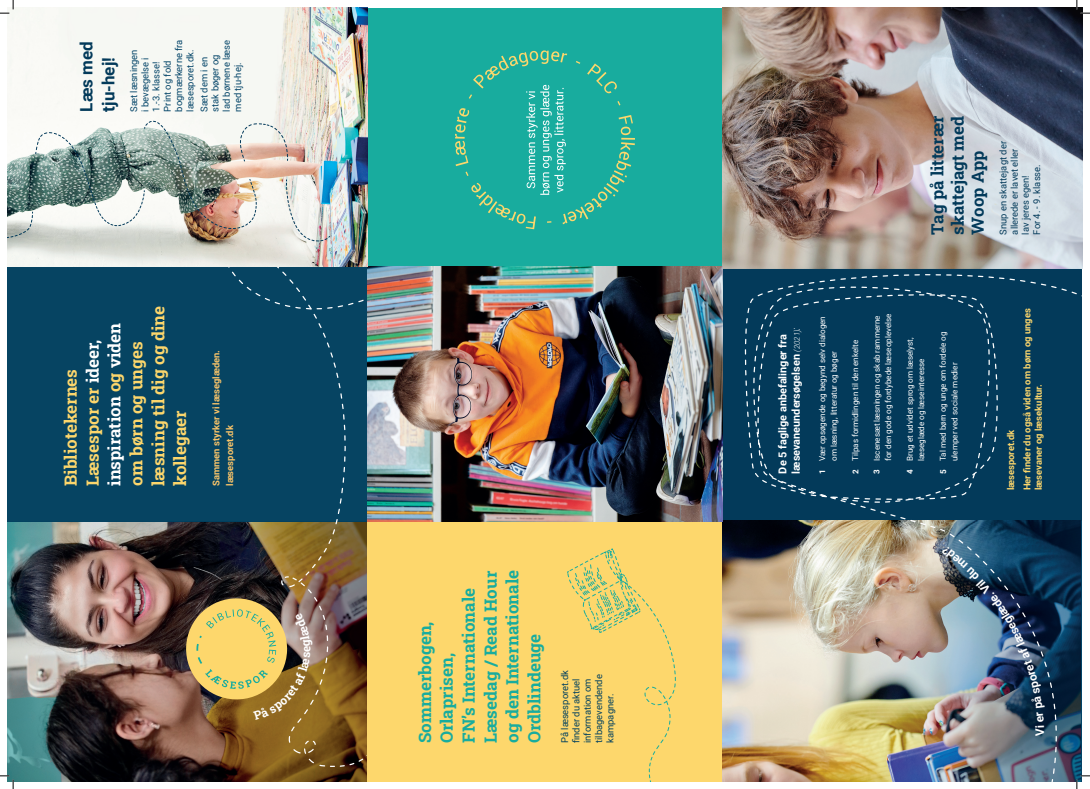
<style>
.page{position:relative;width:1090px;height:789px;background:#fff}
.page>*{position:absolute;margin:0;border:0;box-sizing:border-box;transform-origin:0 0}
.t1{font:17px/21.9px "Roboto Slab";color:#fcd66c}
.t2{font:17px/21.9px "Roboto Slab";color:#18ac9e}
.t3{font:700 17px/21.9px "Roboto";color:#033a5a}
.t4{font:16.88px/20.2px "Roboto Slab";color:#033a5a;text-align:justify}
.t5{font:11.75px "Roboto";color:#fff}
.t6{font:700 10.88px "Roboto";color:#fff}
.t7{font:9.44px/11.3px "Roboto";color:#034468}
.t8{font:700 9.44px/16.4px "Roboto";color:#fcd66c}
.t9{font:9.44px/11.3px "Roboto";color:#01405f}
.t10{font:700 9.44px/13.8px "Roboto";color:#f9c469}
.t11{font:9.38px/11.2px "Roboto";color:#033a5a}
.t12{font:8.06px/11.5px "Roboto";color:#fff}
.t13{font:700 8.06px "Roboto";color:#fff}
.s1{color:#fff}
.s2{font-weight:300;font-style:italic;font-size:7.75px}
.s3{font-weight:300;font-style:italic}
</style>
<div class="page">
<div style="left:722px;top:268px;width:359px;height:253px;background:#033a5a"></div>
<img style="left:8px;top:521px;width:359px;height:259px">
<img style="left:722px;top:520px;width:18px;height:260px">
<img style="left:722px;top:8px;width:359px;height:260px">
<div style="left:8px;top:265px;width:359px;height:256px;background:#01405f"></div>
<svg style="left:275px;top:267px;width:92px;height:499px"></svg>
<div style="left:367px;top:8px;width:355px;height:259px;background:#18ac9e"></div>
<img style="left:367px;top:267px;width:355px;height:254px">
<svg style="left:455px;top:50px;width:180px;height:179px"></svg>
<img style="left:8px;top:8px;width:359px;height:259px">
<img style="left:8px;top:59px;width:323px;height:183px">
<div style="left:367px;top:521px;width:355px;height:259px;background:#fdd76c"></div>
<svg style="left:567px;top:548px;width:109px;height:231px"></svg>
<svg style="left:0;top:0;width:14px;height:14px"></svg>
<svg style="left:0;top:775px;width:14px;height:13px"></svg>
<svg style="left:1076px;top:0;width:13px;height:14px"></svg>
<img style="left:185px;top:544px;width:145px;height:188px">
<img style="left:740px;top:253px;width:349px;height:535px">
<h1 class="t3" style="left:75px;top:111px;width:72px;rotate:-90deg">Læs med tju-hej!</h1>
<p class="t7" style="left:128px;top:111px;width:74px;rotate:-90deg">Sæt læsningen<br>i bevægelse i<br>1.-3. klasse!<br>Print og fold bogmærkerne fra læsesporet.dk.</p>
<p class="t7" style="left:198px;top:111px;width:73px;rotate:-90deg">Sæt dem i en stak bøger og lad børnene læse med tju-hej.</p>
<h1 class="t1" style="left:59px;top:485px;width:181px;rotate:-90deg">Bibliotekernes<br>Læsespor er <span class="s1">ideer, inspiration</span> og <span class="s1">viden </span>om børn og unges læsning til dig og dine kollegaer</h1>
<p class="t10" style="left:209px;top:485px;width:137px;rotate:-90deg">Sammen styrker vi læseglæden. læsesporet.dk</p>
<h3 class="t5" style="left:551px;top:90px;width:5px;rotate:-90deg">.</h3>
<h1 class="t2" style="left:413px;top:742px;width:174px;rotate:-90deg">Sommerbogen,<br>Orlaprisen,<br>FN’s Internationale<br>Læsedag / Read Hour og den Internationale<br>Ordblindeuge</h1>
<p class="t9" style="left:558px;top:742px;width:74px;rotate:-90deg">På læsesporet.dk finder du aktuel information om tilbagevendende kampagner.</p>
<h2 class="t4" style="left:926px;top:234px;width:120px;rotate:-90deg">Tag på litterær skattejagt med Woop App</h2>
<p class="t11" style="left:996px;top:234px;width:95px;rotate:-90deg">Snup en skattejagt der allerede er lavet eller lav jeres egen!<br>For 4. - 9. klasse.</p>
<h3 class="t6" style="left:788px;top:473px;width:148px;rotate:-90deg">læsevaneundersøgelsen <span class="s2">(2021)</span><span class="s3">:</span></h3>
<h3 class="t6" style="left:775px;top:473px;width:141px;rotate:-90deg">De 5 faglige anbefalinger fra</h3>
<p class="t12" style="left:816px;top:460px;width:146px;rotate:-90deg">Vær opsøgende og begynd selv dialogen om læsning, litteratur og bøger</p>
<p class="t12" style="left:849px;top:460px;width:122px;rotate:-90deg">Tilpas formidlingen til den enkelte</p>
<p class="t12" style="left:870px;top:460px;width:149px;rotate:-90deg">Iscenesæt læsningen og skab rammerne for den gode og fordybede læseoplevelse</p>
<p class="t12" style="left:903px;top:460px;width:125px;rotate:-90deg">Brug et udvidet sprog om læselyst, læseglæde og læseinteresse</p>
<p class="t12" style="left:936px;top:460px;width:131px;rotate:-90deg">Tal med børn og unge om fordele og ulemper ved sociale medier</p>
<p class="t13" style="left:816px;top:473px;width:6px;rotate:-90deg">1</p>
<p class="t13" style="left:849px;top:473px;width:6px;rotate:-90deg">2</p>
<p class="t13" style="left:870px;top:473px;width:6px;rotate:-90deg">3</p>
<p class="t13" style="left:904px;top:473px;width:6px;rotate:-90deg">4</p>
<p class="t13" style="left:937px;top:473px;width:6px;rotate:-90deg">5</p>
<p class="t8" style="left:1002px;top:490px;width:184px;rotate:-90deg">læsesporet.dk<br>Her finder du også viden om børn og unges</p>
<p class="t8" style="left:1029px;top:490px;width:108px;rotate:-90deg">læsevaner og læsekultur.</p>
</div>
